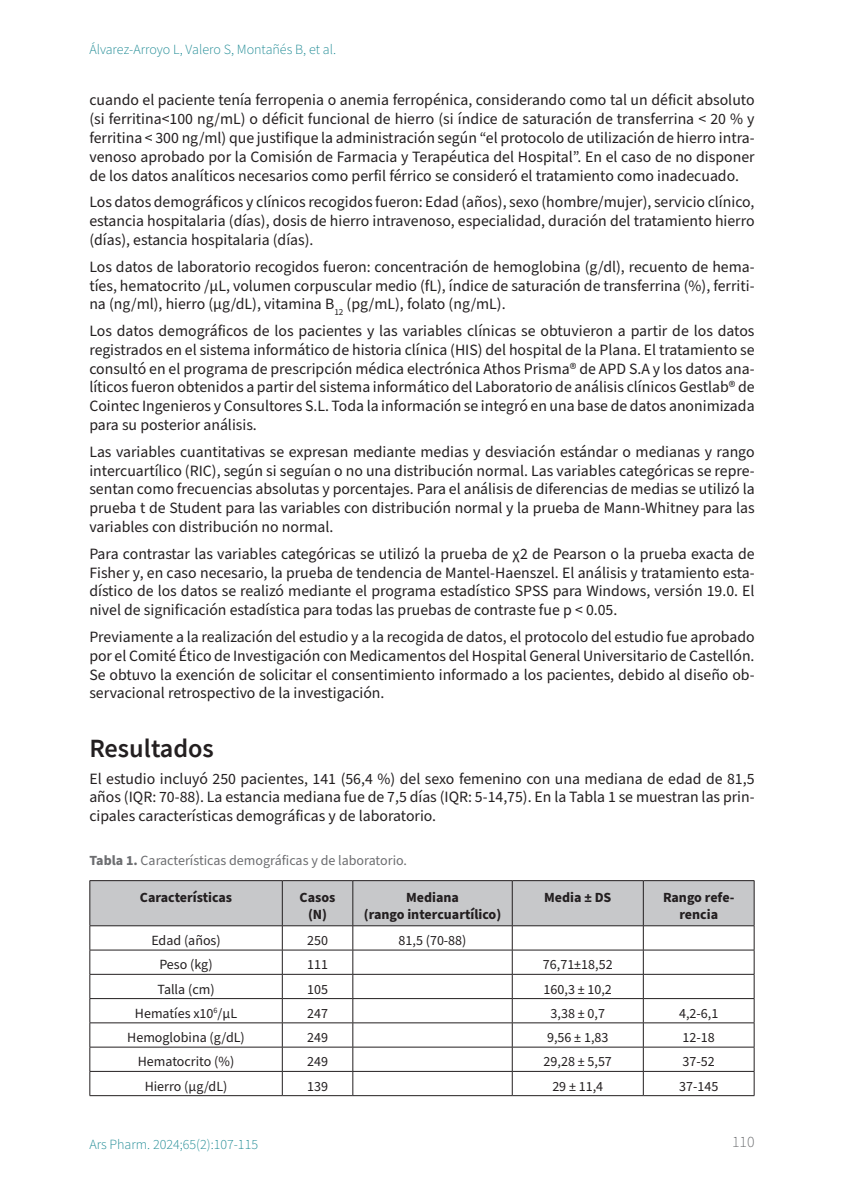
<style>
.page{position:relative;width:844px;height:1191px;background:#fff}
.page>*{position:absolute;margin:0;border:0;box-sizing:border-box;transform-origin:0 0}
.sps_tit_secc_1{font:600 26.25px "Source Sans Pro";color:#231f20}
.t1{font:15.75px/18.9px "Source Sans Pro";color:#231f20;text-align:justify}
.t2{font:300 15.75px "Source Sans Pro";color:#6c6d70}
.sps_tablas_texto{font:14px "Source Sans Pro";color:#231f20}
.sps_tablas_epig{font:700 14px/16.8px "Source Sans Pro";color:#231f20;text-align:center}
.t3{font:300 14px "Source Sans Pro";color:#1c8993}
.sps_tablas_titulo{font:14px "Source Sans Pro";color:#6c6d70}
.s1{font-weight:700}
</style>
<div class="page">
<svg style="left:89px;top:880px;width:665px;height:215px"></svg>
<hr style="left:90px;top:1095px;width:192px;height:1px;background:#231f20">
<hr style="left:282px;top:1095px;width:71px;height:1px;background:#231f20">
<hr style="left:353px;top:1095px;width:159px;height:1px;background:#231f20">
<hr style="left:512px;top:1095px;width:131px;height:1px;background:#231f20">
<hr style="left:643px;top:1095px;width:111px;height:1px;background:#231f20">
<p class="t3" style="left:89px;top:40px;width:248px">Álvarez-Arroyo L, Valero S, Montañés B, et al.</p>
<p class="t1" style="left:89px;top:91px;width:666px">cuando el paciente tenía ferropenia o anemia ferropénica, considerando como tal un déficit absoluto (si ferritina&lt;100 ng/mL) o déficit funcional de hierro (si índice de saturación de transferrina &lt; 20 % y ferritina &lt; 300 ng/ml) que justifique la administración según “el protocolo de utilización de hierro intra&shy;venoso aprobado por la Comisión de Farmacia y Terapéutica del Hospital”. En el caso de no disponer de los datos analíticos necesarios como perfil férrico se consideró el tratamiento como inadecuado.</p>
<p class="t1" style="left:89px;top:193px;width:666px">Los datos demográficos y clínicos recogidos fueron: Edad (años), sexo (hombre/mujer), servicio clínico, estancia hospitalaria (días), dosis de hierro intravenoso, especialidad, duración del tratamiento hierro (días), estancia hospitalaria (días).</p>
<p class="t1" style="left:89px;top:257px;width:666px">Los datos de laboratorio recogidos fueron: concentración de hemoglobina (g/dl), recuento de hema&shy;tíes, hematocrito /µL, volumen corpuscular medio (fL), índice de saturación de transferrina (%), ferriti&shy;na (ng/ml), hierro (µg/dL), vitamina B<sub>12</sub> (pg/mL), folato (ng/mL).</p>
<p class="t1" style="left:89px;top:321px;width:666px">Los datos demográficos de los pacientes y las variables clínicas se obtuvieron a partir de los datos registrados en el sistema informático de historia clínica (HIS) del hospital de la Plana. El tratamiento se consultó en el programa de prescripción médica electrónica Athos Prisma® de APD S.A y los datos ana&shy;líticos fueron obtenidos a partir del sistema informático del Laboratorio de análisis clínicos Gestlab® de Cointec Ingenieros y Consultores S.L. Toda la información se integró en una base de datos anonimizada para su posterior análisis.</p>
<p class="t1" style="left:89px;top:442px;width:666px">Las variables cuantitativas se expresan mediante medias y desviación estándar o medianas y rango intercuartílico (RIC), según si seguían o no una distribución normal. Las variables categóricas se repre&shy;sentan como frecuencias absolutas y porcentajes. Para el análisis de diferencias de medias se utilizó la prueba t de Student para las variables con distribución normal y la prueba de Mann-Whitney para las variables con distribución no normal.</p>
<p class="t1" style="left:89px;top:544px;width:666px">Para contrastar las variables categóricas se utilizó la prueba de χ2 de Pearson o la prueba exacta de Fisher y, en caso necesario, la prueba de tendencia de Mantel-Haenszel. El análisis y tratamiento esta&shy;dístico de los datos se realizó mediante el programa estadístico SPSS para Windows, versión 19.0. El nivel de significación estadística para todas las pruebas de contraste fue p &lt; 0.05.</p>
<p class="t1" style="left:89px;top:627px;width:666px">Previamente a la realización del estudio y a la recogida de datos, el protocolo del estudio fue aprobado por el Comité Ético de Investigación con Medicamentos del Hospital General Universitario de Castellón.<br>Se obtuvo la exención de solicitar el consentimiento informado a los pacientes, debido al diseño ob&shy;servacional retrospectivo de la investigación.</p>
<p class="sps_tit_secc_1" style="left:89px;top:731px;width:126px">Resultados</p>
<p class="t1" style="left:89px;top:769px;width:666px">El estudio incluyó 250 pacientes, 141 (56,4 %) del sexo femenino con una mediana de edad de 81,5 años (IQR: 70-88). La estancia mediana fue de 7,5 días (IQR: 5-14,75). En la Tabla 1 se muestran las prin&shy;cipales características demográficas y de laboratorio.</p>
<p class="sps_tablas_titulo" style="left:89px;top:851px;width:319px"><span class="s1">Tabla 1.</span> Características demográficas y de laboratorio.</p>
<p class="sps_tablas_epig" style="left:140px;top:889px;width:94px">Características</p>
<p class="sps_tablas_epig" style="left:299px;top:889px;width:37px">Casos (N)</p>
<p class="sps_tablas_epig" style="left:406px;top:889px;width:54px">Mediana</p>
<p class="sps_tablas_epig" style="left:544px;top:889px;width:69px">Media ± DS</p>
<p class="sps_tablas_epig" style="left:662px;top:889px;width:73px">Rango refe&shy;rencia</p>
<p class="sps_tablas_epig" style="left:364px;top:906px;width:139px">(rango intercuartílico)</p>
<p class="sps_tablas_texto" style="left:151px;top:931px;width:71px">Edad (años)</p>
<p class="sps_tablas_texto" style="left:307px;top:931px;width:22px">250</p>
<p class="sps_tablas_texto" style="left:398px;top:931px;width:69px">81,5 (70-88)</p>
<p class="sps_tablas_texto" style="left:159px;top:955px;width:55px">Peso (kg)</p>
<p class="sps_tablas_texto" style="left:307px;top:955px;width:22px">111</p>
<p class="sps_tablas_texto" style="left:543px;top:955px;width:71px">76,71±18,52</p>
<p class="sps_tablas_texto" style="left:157px;top:979px;width:59px">Talla (cm)</p>
<p class="sps_tablas_texto" style="left:307px;top:979px;width:22px">105</p>
<p class="sps_tablas_texto" style="left:543px;top:979px;width:70px">160,3 ± 10,2</p>
<p class="sps_tablas_texto" style="left:135px;top:1004px;width:104px">Hematíes x10<sup>6</sup>/µL</p>
<p class="sps_tablas_texto" style="left:307px;top:1004px;width:22px">247</p>
<p class="sps_tablas_texto" style="left:550px;top:1004px;width:56px">3,38 ± 0,7</p>
<p class="sps_tablas_texto" style="left:679px;top:1004px;width:41px">4,2-6,1</p>
<p class="sps_tablas_texto" style="left:127px;top:1028px;width:119px">Hemoglobina (g/dL)</p>
<p class="sps_tablas_texto" style="left:307px;top:1028px;width:22px">249</p>
<p class="sps_tablas_texto" style="left:547px;top:1028px;width:63px">9,56 ± 1,83</p>
<p class="sps_tablas_texto" style="left:682px;top:1028px;width:34px">12-18</p>
<p class="sps_tablas_texto" style="left:138px;top:1052px;width:98px">Hematocrito (%)</p>
<p class="sps_tablas_texto" style="left:307px;top:1052px;width:22px">249</p>
<p class="sps_tablas_texto" style="left:543px;top:1052px;width:70px">29,28 ± 5,57</p>
<p class="sps_tablas_texto" style="left:682px;top:1052px;width:34px">37-52</p>
<p class="sps_tablas_texto" style="left:145px;top:1076px;width:84px">Hierro (µg/dL)</p>
<p class="sps_tablas_texto" style="left:307px;top:1076px;width:22px">139</p>
<p class="sps_tablas_texto" style="left:552px;top:1076px;width:52px">29 ± 11,4</p>
<p class="sps_tablas_texto" style="left:679px;top:1076px;width:41px">37-145</p>
<p class="t3" style="left:89px;top:1134px;width:170px">Ars Pharm. 2024;65(2):107-115</p>
<p class="t2" style="left:731px;top:1131px;width:24px">110</p>
</div>
